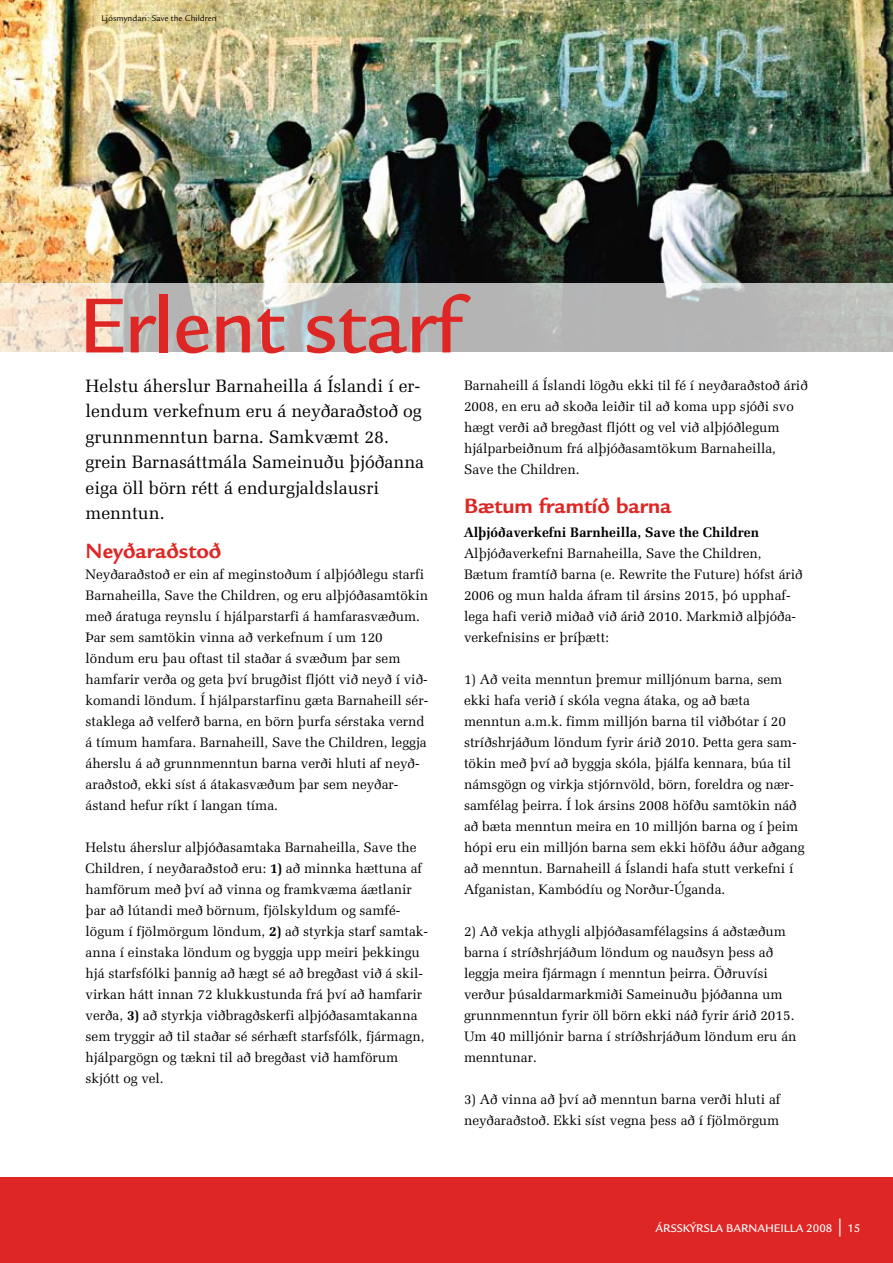
<style>
.page{position:relative;width:893px;height:1263px;background:#fff}
.page>*{position:absolute;margin:0;border:0;box-sizing:border-box;transform-origin:0 0}
.t1{font:500 84.75px "Legacy Sans";letter-spacing:-.01em;color:#de2624}
.t2{font:700 22.5px "Legacy Sans";color:#de2624}
.t3{font:18px/25.5px "Zapf Elliptical 711 BT";color:#000}
.t4{font:13.8px/21px "Zapf Elliptical 711 BT";color:#000}
.t5{font:700 13.8px "Zapf Elliptical 711 BT";color:#000}
.t6{font:500 12px "Legacy Sans";color:#fff}
.t7{font:9px "Legacy Sans";color:#000}
.s1{font-weight:700}
.s2{font-family:"Franklin Gothic";font-weight:400;font-stretch:condensed;font-size:18px}
</style>
<div class="page">
<div style="left:0;top:1178px;width:893px;height:85px;background:#de2624"></div>
<img style="left:0;top:0;width:893px;height:284px">
<svg style="left:0;top:284px;width:893px;height:68px;background:#c1c1bd"></svg>
<p class="t7" style="left:102px;top:13px;width:117px">Ljósmyndari: Save the Children</p>
<h1 class="t1" style="left:79px;top:278px;width:384px">Erlent starf</h1>
<h3 class="t3" style="left:86px;top:373px;width:340px">Helstu áherslur Barnaheilla á Íslandi í er&shy;lendum verkefnum eru á neyðaraðstoð og grunnmenntun barna. Samkvæmt 28. grein Barnasáttmála Sameinuðu þjóðanna eiga öll börn rétt á endurgjaldslausri menntun.</h3>
<h2 class="t2" style="left:86px;top:538px;width:137px">Neyðaraðstoð</h2>
<p class="t4" style="left:86px;top:564px;width:344px">Neyðaraðstoð er ein af meginstoðum í alþjóðlegu starfi Barnaheilla, Save the Children, og eru alþjóðasamtökin með áratuga reynslu í hjálparstarfi á hamfarasvæðum.<br>Þar sem samtökin vinna að verkefnum í um 120 löndum eru þau oftast til staðar á svæðum þar sem hamfarir verða og geta því brugðist fljótt við neyð í við&shy;komandi löndum. Í hjálparstarfinu gæta Barnaheill sér&shy;staklega að velferð barna, en börn þurfa sérstaka vernd á tímum hamfara. Barnaheill, Save the Children, leggja áherslu á að grunnmenntun barna verði hluti af neyð&shy;araðstoð, ekki síst á átakasvæðum þar sem neyðar&shy;ástand hefur ríkt í langan tíma.</p>
<p class="t4" style="left:86px;top:837px;width:344px">Helstu áherslur alþjóðasamtaka Barnaheilla, Save the Children, í neyðaraðstoð eru: <span class="s1">1)</span> að minnka hættuna af hamförum með því að vinna og framkvæma áætlanir þar að lútandi með börnum, fjölskyldum og samfé&shy;lögum í fjölmörgum löndum, <span class="s1">2)</span> að styrkja starf samtak&shy;anna í einstaka löndum og byggja upp meiri þekkingu hjá starfsfólki þannig að hægt sé að bregðast við á skil&shy;virkan hátt innan 72 klukkustunda frá því að hamfarir verða, <span class="s1">3)</span> að styrkja viðbragðskerfi alþjóðasamtakanna sem tryggir að til staðar sé sérhæft starfsfólk, fjármagn, hjálpargögn og tækni til að bregðast við hamförum skjótt og vel.</p>
<p class="t4" style="left:464px;top:375px;width:345px">Barnaheill á Íslandi lögðu ekki til fé í neyðaraðstoð árið 2008, en eru að skoða leiðir til að koma upp sjóði svo hægt verði að bregðast fljótt og vel við alþjóðlegum hjálparbeiðnum frá alþjóðasamtökum Barnaheilla, Save the Children.</p>
<h2 class="t2" style="left:464px;top:493px;width:209px">Bætum framtíð barna</h2>
<p class="t5" style="left:464px;top:524px;width:296px">Alþjóðaverkefni Barnheilla, Save the Children</p>
<p class="t4" style="left:464px;top:543px;width:340px">Alþjóðaverkefni Barnaheilla, Save the Children, Bætum framtíð barna (e. Rewrite the Future) hófst árið 2006 og mun halda áfram til ársins 2015, þó upphaf&shy;lega hafi verið miðað við árið 2010. Markmið alþjóða&shy;verkefnisins er þríþætt:</p>
<p class="t4" style="left:464px;top:669px;width:342px">1) Að veita menntun þremur milljónum barna, sem ekki hafa verið í skóla vegna átaka, og að bæta menntun a.m.k. fimm milljón barna til viðbótar í 20 stríðshrjáðum löndum fyrir árið 2010. Þetta gera sam&shy;tökin með því að byggja skóla, þjálfa kennara, búa til námsgögn og virkja stjórnvöld, börn, foreldra og nær&shy;samfélag þeirra. Í lok ársins 2008 höfðu samtökin náð að bæta menntun meira en 10 milljón barna og í þeim hópi eru ein milljón barna sem ekki höfðu áður aðgang að menntun. Barnaheill á Íslandi hafa stutt verkefni í Afganistan, Kambódíu og Norður-Úganda.</p>
<p class="t4" style="left:464px;top:921px;width:334px">2) Að vekja athygli alþjóðasamfélagsins á aðstæðum barna í stríðshrjáðum löndum og nauðsyn þess að leggja meira fjármagn í menntun þeirra. Öðruvísi verður þúsaldarmarkmiði Sameinuðu þjóðanna um grunnmenntun fyrir öll börn ekki náð fyrir árið 2015.<br>Um 40 milljónir barna í stríðshrjáðum löndum eru án menntunar.</p>
<p class="t4" style="left:464px;top:1089px;width:318px">3) Að vinna að því að menntun barna verði hluti af neyðaraðstoð. Ekki síst vegna þess að í fjölmörgum</p>
<p class="t6" style="left:656px;top:1221px;width:206px">ÁRSSKÝRSLA BARNAHEILLA 2008 <span class="s2">|</span> 15</p>
</div>
